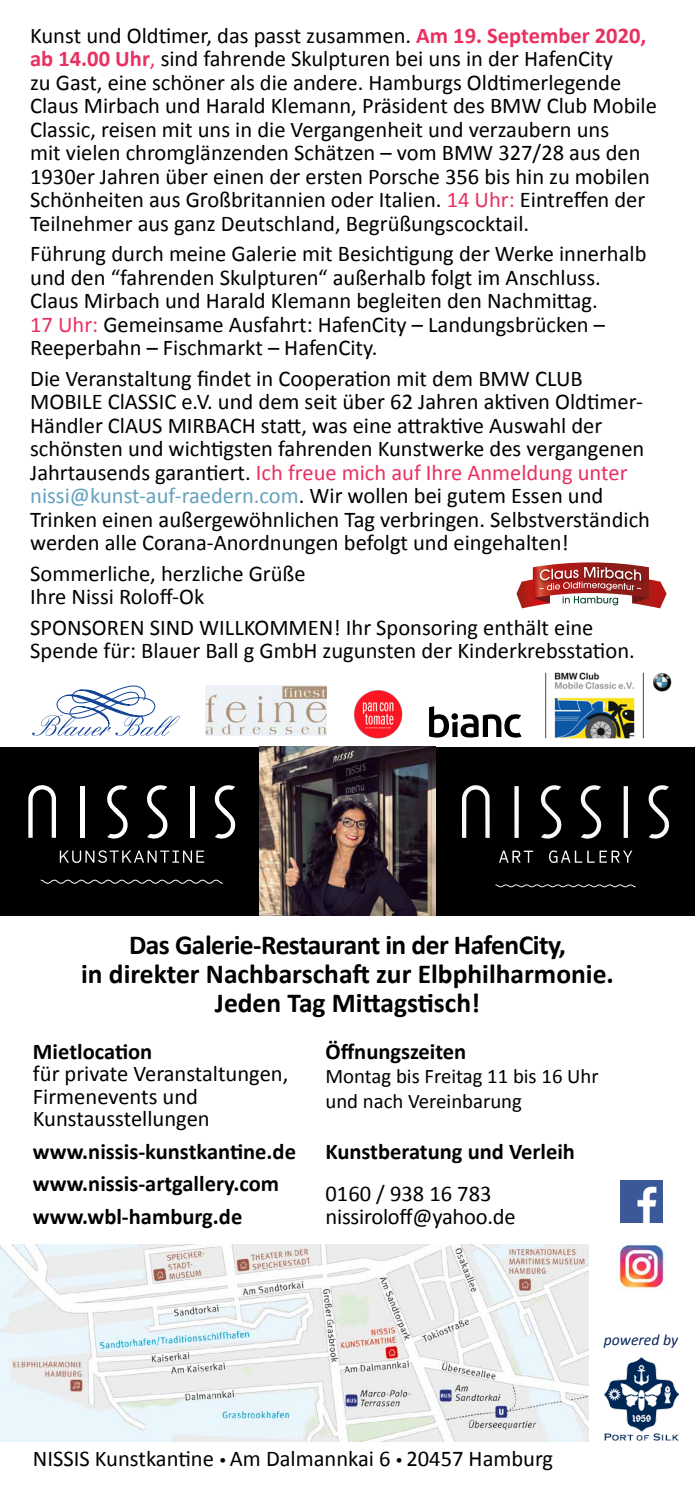
<style>
.page{position:relative;width:695px;height:1489px;background:#fff}
.page>*{position:absolute;margin:0;border:0;box-sizing:border-box;transform-origin:0 0}
.t1{font:700 27.5px/28.8px "Calibri";color:#000;text-align:center}
.t2{font:22.5px/23.5px "Calibri";color:#000}
.t3{font:700 22.5px/32.5px "Calibri";color:#000}
.t4{font:20.75px/25px "Calibri";color:#000}
.t5{font:italic 15.75px "Calibri";color:#09255c}
.s1{font-weight:700;color:#e83161}
.s2{color:#e83161}
.s3{color:#64a2bd}
.s4{font-size:15px}
</style>
<div class="page">
<div style="left:0;top:747px;width:694px;height:168px;background:#000"></div>
<hr style="left:81px;top:786px;width:4px;height:51px;background:#fff">
<hr style="left:190px;top:786px;width:4px;height:51px;background:#fff">
<svg style="left:28px;top:785px;width:28px;height:52px"></svg>
<svg style="left:107px;top:785px;width:21px;height:54px"></svg>
<svg style="left:147px;top:785px;width:21px;height:54px"></svg>
<svg style="left:214px;top:785px;width:22px;height:54px"></svg>
<svg style="left:60px;top:850px;width:144px;height:12px"></svg>
<svg style="left:40px;top:879px;width:183px;height:4px"></svg>
<img style="left:260px;top:747px;width:175px;height:168px">
<img style="left:0;top:1244px;width:588px;height:197px">
<img style="left:620px;top:1180px;width:42px;height:42px">
<img style="left:616px;top:1241px;width:49px;height:48px">
<img style="left:604px;top:1357px;width:74px;height:83px">
<svg style="left:462px;top:785px;width:208px;height:102px"></svg>
<img style="left:342px;top:690px;width:71px;height:59px">
<img style="left:206px;top:686px;width:120px;height:50px">
<img style="left:545px;top:672px;width:127px;height:67px">
<svg style="left:429px;top:706px;width:92px;height:31px"></svg>
<svg style="left:32px;top:685px;width:147px;height:51px"></svg>
<svg style="left:516px;top:562px;width:151px;height:47px"></svg>
<p class="t2" style="left:30px;top:23px;width:628px">Kunst und Oldtimer, das passt zusammen. <span class="s1">Am 19. September 2020, ab 14.00 Uhr</span><span class="s2">,</span> sind fahrende Skulpturen bei uns in der HafenCity<br>zu Gast, eine schöner als die andere. Hamburgs Oldtimerlegende Claus M irbach und Harald Klemann, Präsident des BMW Club Mobile Classic, reisen mit uns in die Vergangenheit und verzaubern uns<br>mit vielen chromglänzenden Schätzen – vom BMW 327/28 aus den 1930er Jahren über einen der ersten Porsche 356 bis hin zu mobilen Schönheiten aus Großbritannien oder Italien. <span class="s2">14 U hr:</span> Eintreffen der Teilnehmer aus ganz Deutschland, Begrüßungscocktail.</p>
<p class="t2" style="left:30px;top:242px;width:617px">Führung durch meine Galerie mit Besichtigung der Werke innerhalb und den “fahrenden Skulpturen“ außerhalb folgt im Anschluss.<br>Claus Mirbach und Harald Klemann begleiten den Nachmittag.<br><span class="s2">17 U hr:</span> Gemeinsame Ausfahrt: HafenCity – Landungsbrücken – Reeperbahn – Fischmarkt – HafenCity.</p>
<p class="t2" style="left:30px;top:366px;width:621px">Die Veranstaltung findet in Cooperation mit dem BMW CLUB MOBILE ClASSIC e.V. und dem seit über 62 Jahren aktiven Oldtimer-Händler ClAUS MIRBACH statt, was eine attraktive Auswahl der schönsten und wichtigsten fahrenden Kunstwerke des vergangenen Jahrtausends garantiert. <span class="s2">Ich freue mich auf I hre Anmeldung unter </span><span class="s3">nissi@kunst-auf-raedern.com</span>. Wir wollen bei gutem Essen und Trinken einen außergewöhnlichen Tag verbringen. Selbstverständich werden alle Corana-Anordnungen befolgt und eingehalten!</p>
<p class="t2" style="left:30px;top:561px;width:277px">Sommerliche, herzliche Grüße<br>Ihre Nissi Roloff-Ok</p>
<p class="t2" style="left:30px;top:615px;width:606px">SPONSOREN SIND WILLKOMMEN! Ihr Sponsoring enthält eine<br>Spende für: Blauer Ball g GmbH zugunsten der Kinderkrebsstation.</p>
<p class="t1" style="left:81px;top:930px;width:534px">Das Galerie-Restaurant in der HafenCity,<br>in direkter Nachbarschaft zur Elbphilharmonie.<br>Jeden Tag Mittagstisch!</p>
<p class="t3" style="left:325px;top:1035px;width:142px">Öffnungszeiten</p>
<p class="t4" style="left:325px;top:1063px;width:275px">Montag bis Freitag 11 bis 16 U hr und nach Vereinbarung</p>
<p class="t3" style="left:33px;top:1035px;width:121px">Mietlocation</p>
<p class="t2" style="left:33px;top:1062px;width:257px;line-height:22.5px">für private Veranstaltungen,<br>Firmenevents und<br>Kunstausstellungen</p>
<p class="t3" style="left:33px;top:1135px;width:264px">www.nissis-kunstkantine.de www.nissis-artgallery.com www.wbl-hamburg.de</p>
<p class="t3" style="left:325px;top:1135px;width:251px">Kunstberatung und Verleih</p>
<p class="t2" style="left:325px;top:1182px;width:192px;line-height:22.5px">0160 / 938 16 783 nissiroloff@yahoo.de</p>
<p class="t2" style="left:33px;top:1446px;width:521px">NISSIS Kunstkantine <span class="s4">•</span> Am Dalmannkai 6 <span class="s4">•</span> 20457 Hamburg</p>
<p class="t5" style="left:603px;top:1328px;width:76px">powered by</p>
</div>
